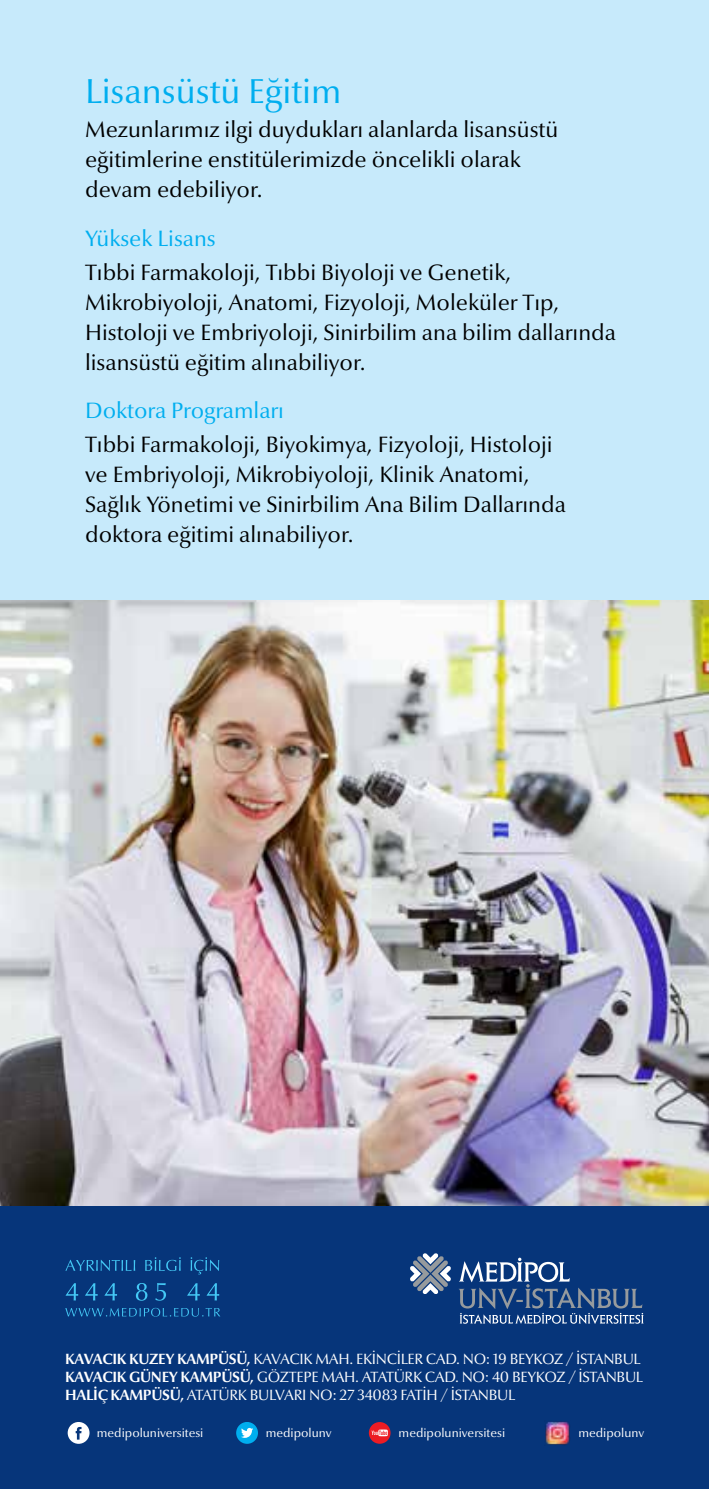
<style>
.page{position:relative;width:709px;height:1489px;background:#fff}
.page>*{position:absolute;margin:0;border:0;box-sizing:border-box;transform-origin:0 0}
.t1{font:35px "Optima Nova";color:#00aeef}
.t2{font:22.5px/30px "Optima Nova";color:#000}
.t3{font:22.5px "Optima Nova";color:#00aeef}
.t4{font:15px/18px "Optima Nova";letter-spacing:-.02em;color:#fff}
.t5{font:12.25px "Optima Nova";color:#fff}
.s1{font-weight:700}
</style>
<div class="page">
<img style="left:0;top:599px;width:709px;height:607px">
<div style="left:0;top:0;width:709px;height:599px;background:#c7eafb"></div>
<div style="left:0;top:1206px;width:709px;height:282px;background:#06357a"></div>
<svg style="left:65px;top:1307px;width:155px;height:9px"></svg>
<svg style="left:66px;top:1283px;width:12px;height:17px"></svg>
<svg style="left:85px;top:1283px;width:13px;height:17px"></svg>
<svg style="left:105px;top:1283px;width:12px;height:17px"></svg>
<svg style="left:136px;top:1283px;width:11px;height:17px"></svg>
<svg style="left:155px;top:1283px;width:11px;height:17px"></svg>
<svg style="left:187px;top:1283px;width:13px;height:17px"></svg>
<svg style="left:207px;top:1283px;width:12px;height:17px"></svg>
<svg style="left:66px;top:1259px;width:69px;height:11px"></svg>
<svg style="left:145px;top:1257px;width:36px;height:13px"></svg>
<svg style="left:191px;top:1257px;width:28px;height:17px"></svg>
<svg style="left:410px;top:1253px;width:41px;height:41px"></svg>
<svg style="left:459px;top:1257px;width:184px;height:66px"></svg>
<svg style="left:68px;top:1422px;width:21px;height:21px"></svg>
<svg style="left:369px;top:1421px;width:21px;height:22px"></svg>
<svg style="left:371px;top:1429px;width:17px;height:6px"></svg>
<svg style="left:236px;top:1422px;width:22px;height:21px"></svg>
<img style="left:545px;top:1421px;width:25px;height:24px">
<h1 class="t1" style="left:85px;top:71px;width:258px">Lisansüstü Eğitim</h1>
<p class="t2" style="left:85px;top:115px;width:475px">Mezunlarımız ilgi duydukları alanlarda lisansüstü eğitimlerine enstitülerimizde öncelikli olarak devam edebiliyor.</p>
<p class="t3" style="left:85px;top:225px;width:132px">Yüksek Lisans</p>
<p class="t2" style="left:85px;top:257px;width:532px">Tıbbi Farmakoloji, Tıbbi Biyoloji ve Genetik, Mikrobiyoloji, Anatomi, Fizyoloji, Moleküler Tıp, Histoloji ve Embriyoloji, Sinirbilim ana bilim dallarında lisansüstü eğitim alınabiliyor.</p>
<p class="t3" style="left:85px;top:397px;width:200px">Doktora Programları</p>
<p class="t2" style="left:85px;top:430px;width:482px">Tıbbi Farmakoloji, Biyokimya, Fizyoloji, Histoloji ve Embriyoloji, Mikrobiyoloji, Klinik Anatomi, Sağlık Yönetimi ve Sinirbilim Ana Bilim Dallarında doktora eğitimi alınabiliyor.</p>
<p class="t4" style="left:65px;top:1349px;width:579px"><span class="s1">KAVACIK KUZEY KAMPÜSÜ,</span> KAVACIK MAH. EKİNCİLER CAD. NO: 19 BEYKOZ / İSTANBUL<br><span class="s1">KAVACIK GÜNEY KAMPÜSÜ,</span> GÖZTEPE MAH. ATATÜRK CAD. NO: 40 BEYKOZ / İSTANBUL<br><span class="s1">HALİÇ KAMPÜSÜ,</span> ATATÜRK BULVARI NO: 27 34083 FATİH / İSTANBUL</p>
<p class="t5" style="left:97px;top:1425px;width:108px">medipoluniversitesi</p>
<p class="t5" style="left:266px;top:1425px;width:67px">medipolunv</p>
<p class="t5" style="left:398px;top:1425px;width:108px">medipoluniversitesi</p>
<p class="t5" style="left:578px;top:1425px;width:67px">medipolunv</p>
</div>
